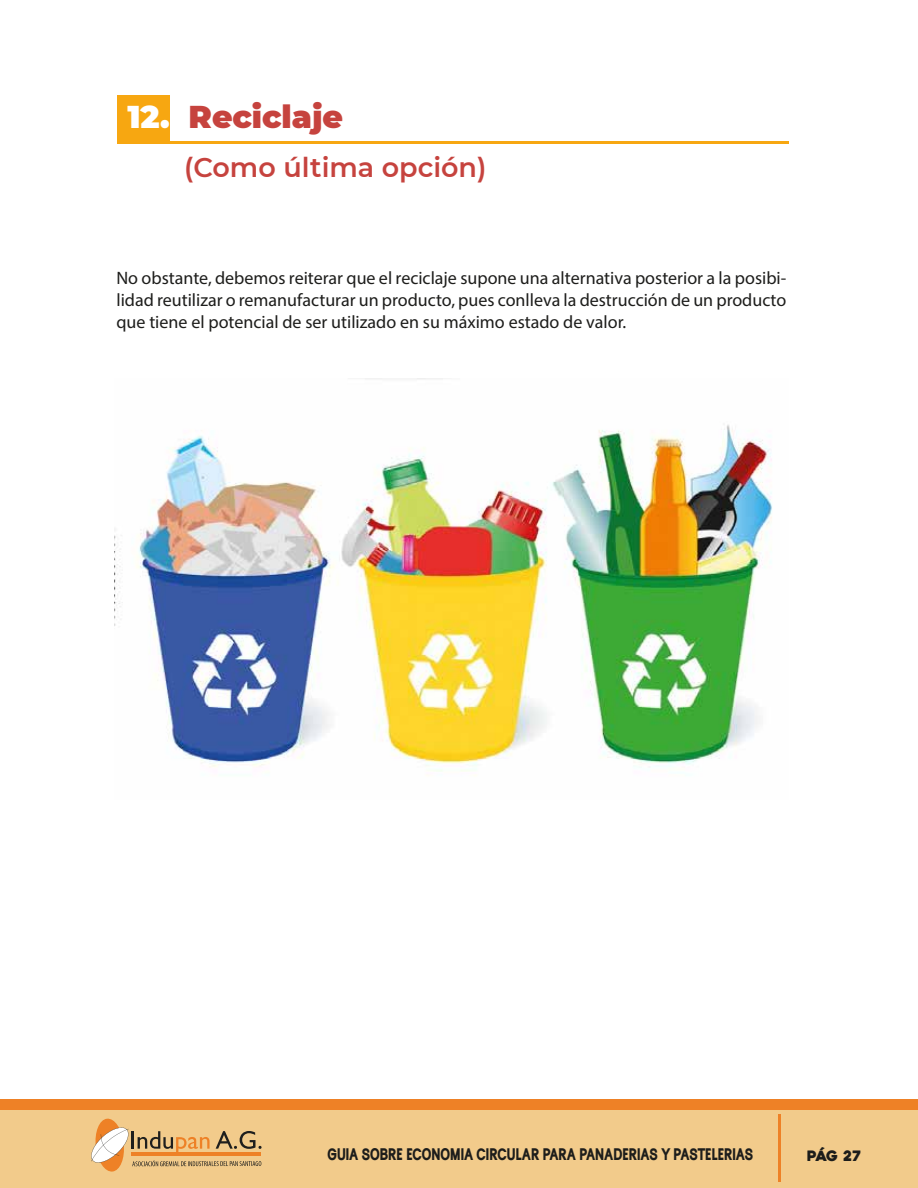
<style>
.page{position:relative;width:918px;height:1188px;background:#fff}
.page>*{position:absolute;margin:0;border:0;box-sizing:border-box;transform-origin:0 0}
.t1{font:900 31.5px "Montserrat";color:#c6433e}
.t2{font:600 27px "Montserrat";color:#c6433e}
.t3{font:18px/21.6px "Myriad Pro";color:#1d1d1b;text-align:justify}
.t4{font:16.65px "Rubric";color:#1d1d1b}
.t5{font:14.25px "Heavitas";color:#1d1d1b}
.s1{color:#fff}
</style>
<div class="page">
<div style="left:117px;top:95px;width:53px;height:46px;background:#f7a711"></div>
<hr style="left:117px;top:141px;width:672px;height:2px;background:#f7a711">
<img style="left:115px;top:378px;width:657px;height:394px">
<div style="left:0;top:1100px;width:918px;height:88px;background:#f2cb8b"></div>
<div style="left:0;top:1100px;width:918px;height:10px;background:#ee8126"></div>
<hr style="left:779px;top:1115px;width:2px;height:67px;background:#ee8126">
<svg style="left:91px;top:1118px;width:171px;height:54px"></svg>
<h1 class="t1" style="left:127px;top:94px;width:217px"><span class="s1">12.</span> Reciclaje</h1>
<h2 class="t2" style="left:184px;top:148px;width:304px">(Como última opción)</h2>
<p class="t3" style="left:116px;top:267px;width:671px">No obstante, debemos reiterar que el reciclaje supone una alternativa posterior a la posibi&shy;lidad reutilizar o remanufacturar un producto, pues conlleva la destrucción de un producto que tiene el potencial de ser utilizado en su máximo estado de valor.</p>
<p class="t4" style="left:328px;top:1146px;width:427px">GUIA SOBRE ECONOMIA CIRCULAR PARA PANADERIAS Y PASTELERIAS</p>
<p class="t5" style="left:807px;top:1147px;width:56px">pág 27</p>
</div>
